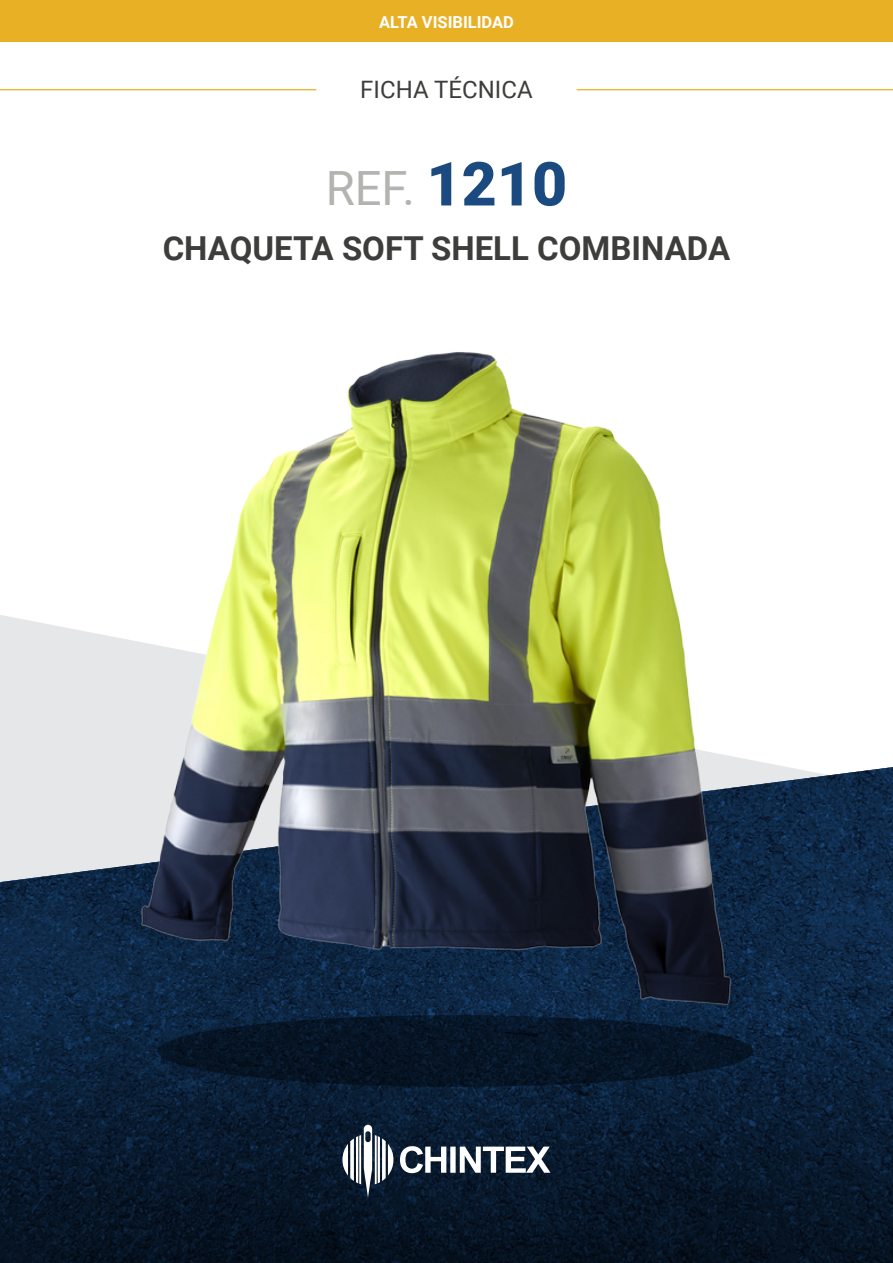
<style>
.page{position:relative;width:893px;height:1263px;background:#fff}
.page>*{position:absolute;margin:0;border:0;box-sizing:border-box;transform-origin:0 0}
.t1{font:47.25px "Roboto";color:#b3b3b0}
.t2{font:700 33px "Roboto";color:#3d3d3b}
.t3{font:24px "Roboto";color:#3d3d3b}
.t4{font:700 16.5px "Roboto";color:#fff}
.s1{font-weight:900;font-size:60.75px;color:#1a4a80}
</style>
<div class="page">
<div style="left:0;top:0;width:893px;height:42px;background:#e8b025"></div>
<hr style="left:577px;top:89px;width:316px;height:1px;background:#e8b025">
<hr style="left:0;top:89px;width:316px;height:1px;background:#e8b025">
<svg style="left:0;top:615px;width:775px;height:150px;fill:#e6e7e9"></svg>
<svg style="left:0;top:765px;width:893px;height:247px;background:#40556d"></svg>
<svg style="left:0;top:1012px;width:893px;height:251px;background:#081a2e"></svg>
<svg style="left:342px;top:1125px;width:51px;height:72px"></svg>
<svg style="left:400px;top:1146px;width:150px;height:27px"></svg>
<svg style="left:158px;top:1015px;width:595px;height:72px;background:#061425"></svg>
<img style="left:120px;top:352px;width:641px;height:683px">
<p class="t4" style="left:379px;top:10px;width:136px">ALTA VISIBILIDAD</p>
<p class="t3" style="left:360px;top:72px;width:174px">FICHA TÉCNICA</p>
<h1 class="t1" style="left:326px;top:156px;width:243px">REF. <span class="s1">1210</span></h1>
<p class="t2" style="left:163px;top:225px;width:569px">CHAQUETA SOFT SHELL COMBINADA</p>
</div>
